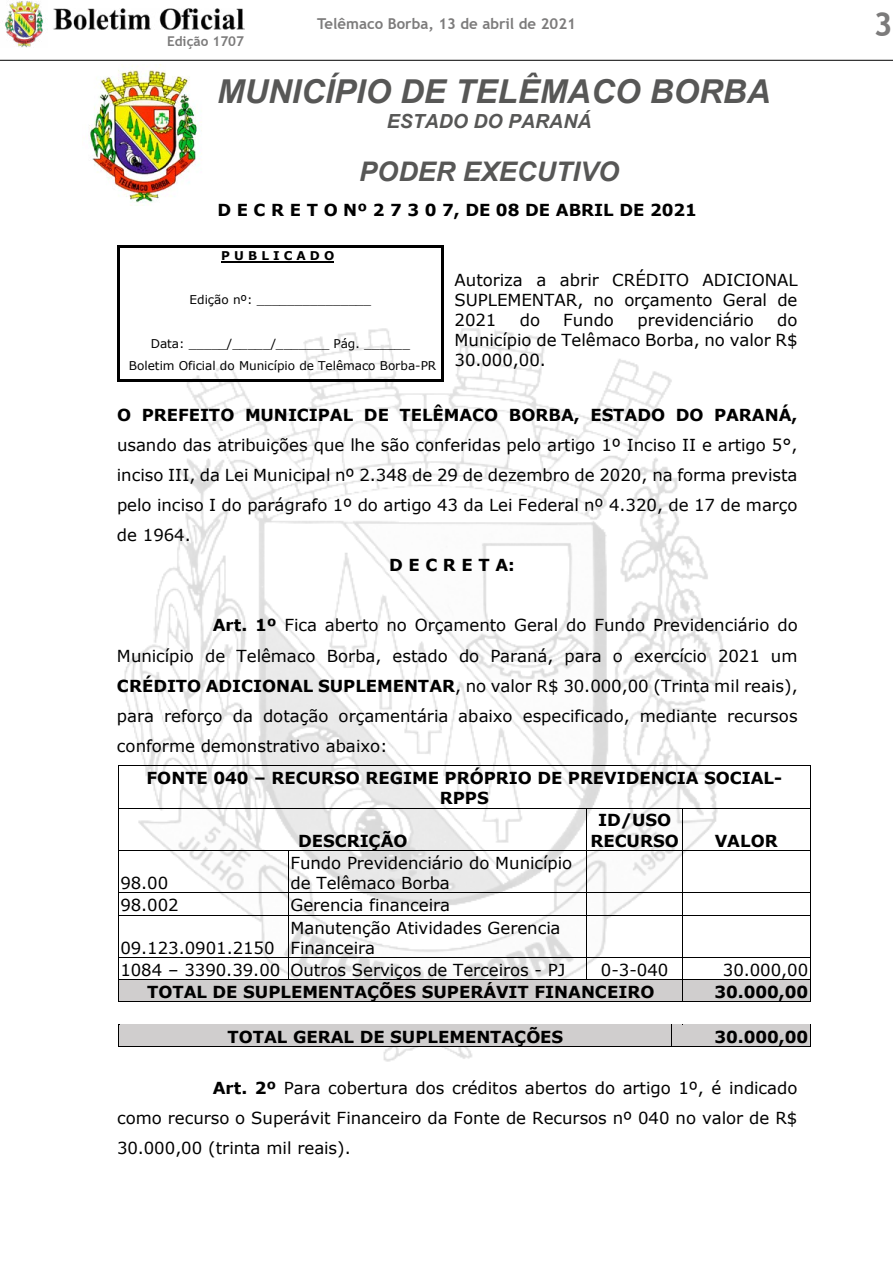
<style>
.page{position:relative;width:893px;height:1263px;background:#fff}
.page>*{position:absolute;margin:0;border:0;box-sizing:border-box;transform-origin:0 0}
.t1{font:italic 700 33px "Arial";color:#575756}
.t2{font:700 33px "Trebuchet MS";color:#7c7b7b}
.t3{font:italic 700 27px "Arial";color:#575756}
.t4{font:italic 700 19.5px "Arial";color:#575756}
.t5{font:16.5px/30px "Verdana";letter-spacing:-.005em;color:#000;text-align:justify}
.t6{font:700 16.5px/20px "Verdana";color:#000;text-align:center}
.t7{font:700 15px "Trebuchet MS";color:#7c7b7b}
.t8{font:700 13.5px "Trebuchet MS";color:#7c7b7b}
.t9{font:12px/21.9px "Verdana";letter-spacing:-.005em;color:#000;text-align:center}
.t10{font:700 12px "Verdana";color:#000}
.s1{font-weight:700}
</style>
<div class="page">
<img style="left:5px;top:1px;width:38px;height:46px">
<img style="left:53px;top:8px;width:191px;height:21px">
<hr style="left:0;top:60px;width:893px;height:1px;background:#000">
<img style="left:89px;top:65px;width:113px;height:138px">
<img style="left:117px;top:288px;width:606px;height:774px">
<hr style="left:119px;top:765px;width:691px;height:1px;background:#000">
<hr style="left:118px;top:767px;width:1px;height:41px;background:#000">
<hr style="left:810px;top:767px;width:1px;height:41px;background:#000">
<hr style="left:119px;top:808px;width:467px;height:1px;background:#000">
<hr style="left:587px;top:808px;width:95px;height:1px;background:#000">
<hr style="left:683px;top:808px;width:127px;height:1px;background:#000">
<hr style="left:118px;top:810px;width:1px;height:40px;background:#000">
<hr style="left:586px;top:810px;width:1px;height:40px;background:#000">
<hr style="left:682px;top:810px;width:1px;height:40px;background:#000">
<hr style="left:810px;top:810px;width:1px;height:40px;background:#000">
<hr style="left:119px;top:850px;width:170px;height:1px;background:#000">
<hr style="left:289px;top:850px;width:297px;height:1px;background:#000">
<hr style="left:587px;top:850px;width:95px;height:1px;background:#000">
<hr style="left:683px;top:850px;width:127px;height:1px;background:#000">
<hr style="left:118px;top:852px;width:1px;height:40px;background:#000">
<hr style="left:289px;top:852px;width:1px;height:40px;background:#000">
<hr style="left:586px;top:852px;width:1px;height:40px;background:#000">
<hr style="left:682px;top:852px;width:1px;height:40px;background:#000">
<hr style="left:810px;top:852px;width:1px;height:40px;background:#000">
<hr style="left:119px;top:892px;width:170px;height:1px;background:#000">
<hr style="left:289px;top:892px;width:297px;height:1px;background:#000">
<hr style="left:587px;top:892px;width:95px;height:1px;background:#000">
<hr style="left:683px;top:892px;width:127px;height:1px;background:#000">
<svg style="left:118px;top:892px;width:1px;height:25px"></svg>
<hr style="left:119px;top:915px;width:170px;height:1px;background:#000">
<svg style="left:289px;top:893px;width:1px;height:24px"></svg>
<hr style="left:289px;top:915px;width:297px;height:1px;background:#000">
<svg style="left:586px;top:892px;width:1px;height:25px"></svg>
<hr style="left:587px;top:915px;width:95px;height:1px;background:#000">
<svg style="left:682px;top:892px;width:1px;height:25px"></svg>
<hr style="left:683px;top:915px;width:127px;height:1px;background:#000">
<svg style="left:810px;top:892px;width:1px;height:25px"></svg>
<hr style="left:118px;top:917px;width:1px;height:40px;background:#000">
<hr style="left:289px;top:917px;width:1px;height:40px;background:#000">
<hr style="left:586px;top:917px;width:1px;height:40px;background:#000">
<hr style="left:682px;top:917px;width:1px;height:40px;background:#000">
<hr style="left:810px;top:917px;width:1px;height:40px;background:#000">
<hr style="left:119px;top:957px;width:170px;height:1px;background:#000">
<hr style="left:289px;top:957px;width:297px;height:1px;background:#000">
<hr style="left:587px;top:957px;width:95px;height:1px;background:#000">
<hr style="left:683px;top:957px;width:127px;height:1px;background:#000">
<div style="left:120px;top:982px;width:561px;height:19px;background:#d0cece"></div>
<div style="left:684px;top:982px;width:124px;height:19px;background:#d0cece"></div>
<hr style="left:119px;top:979px;width:170px;height:1px;background:#000">
<hr style="left:119px;top:980px;width:170px;height:2px;background:#d0cece">
<svg style="left:289px;top:958px;width:1px;height:21px"></svg>
<hr style="left:289px;top:979px;width:297px;height:1px;background:#000">
<hr style="left:289px;top:980px;width:297px;height:2px;background:#d0cece">
<svg style="left:586px;top:957px;width:1px;height:25px"></svg>
<hr style="left:587px;top:979px;width:95px;height:1px;background:#000">
<hr style="left:587px;top:980px;width:95px;height:2px;background:#d0cece">
<hr style="left:683px;top:979px;width:127px;height:1px;background:#000">
<hr style="left:683px;top:980px;width:127px;height:2px;background:#d0cece">
<div style="left:120px;top:1004px;width:561px;height:20px;background:#fff"></div>
<div style="left:682px;top:1002px;width:128px;height:22px;background:#fff"></div>
<svg style="left:118px;top:957px;width:2px;height:47px"></svg>
<hr style="left:120px;top:1001px;width:562px;height:1px;background:#000">
<hr style="left:120px;top:1002px;width:562px;height:2px;background:#fff">
<svg style="left:682px;top:957px;width:2px;height:45px"></svg>
<hr style="left:683px;top:1001px;width:127px;height:1px;background:#000">
<svg style="left:810px;top:957px;width:1px;height:45px"></svg>
<div style="left:120px;top:1026px;width:550px;height:20px;background:#d0cece"></div>
<div style="left:673px;top:1026px;width:135px;height:20px;background:#d0cece"></div>
<hr style="left:120px;top:1024px;width:551px;height:1px;background:#000">
<hr style="left:120px;top:1025px;width:551px;height:1px;background:#d0cece">
<hr style="left:683px;top:1024px;width:127px;height:1px;background:#000">
<hr style="left:683px;top:1025px;width:127px;height:1px;background:#d0cece">
<svg style="left:118px;top:1024px;width:2px;height:23px"></svg>
<hr style="left:119px;top:1046px;width:552px;height:1px;background:#000">
<svg style="left:671px;top:1024px;width:12px;height:23px"></svg>
<hr style="left:672px;top:1046px;width:138px;height:1px;background:#000">
<svg style="left:810px;top:1024px;width:1px;height:23px"></svg>
<hr style="left:221px;top:261px;width:113px;height:1px;background:#000">
<hr style="left:119px;top:246px;width:323px;height:2px;background:#000">
<hr style="left:117px;top:248px;width:2px;height:131px;background:#000">
<hr style="left:119px;top:379px;width:323px;height:2px;background:#000">
<hr style="left:442px;top:248px;width:2px;height:131px;background:#000">
<p class="t7" style="left:317px;top:14px;width:260px">Telêmaco Borba, 13 de abril de 2021</p>
<h1 class="t2" style="left:874px;top:3px;width:21px">3</h1>
<p class="t8" style="left:167px;top:33px;width:79px">Edição 1707</p>
<h1 class="t1" style="left:217px;top:69px;width:555px">MUNICÍPIO DE TELÊMACO BORBA</h1>
<p class="t4" style="left:387px;top:108px;width:206px">ESTADO DO PARANÁ</p>
<h2 class="t3" style="left:359px;top:154px;width:261px">PODER EXECUTIVO</h2>
<p class="t6" style="left:217px;top:199px;width:481px">D E C R E T O Nº 2 7 3 0 7, DE 08 DE ABRIL DE 2021</p>
<p class="t10" style="left:221px;top:247px;width:115px">P U B L I C A D O</p>
<p class="t9" style="left:190px;top:288px;width:183px">Edição nº: _______________</p>
<p class="t9" style="left:129px;top:332px;width:309px">Data: _____/_____/_______ Pág. ______<br>Boletim Oficial do Município de Telêmaco Borba-PR</p>
<p class="t5" style="left:455px;top:270px;width:345px;line-height:20.1px">Autoriza a abrir CRÉDITO ADICIONAL SUPLEMENTAR, no orçamento Geral de 2021</p>
<p class="t5" style="left:520px;top:305px;width:22px">do</p>
<p class="t5" style="left:563px;top:305px;width:52px">Fundo</p>
<p class="t5" style="left:637px;top:305px;width:118px">previdenciário</p>
<p class="t5" style="left:455px;top:310px;width:345px;line-height:20.1px;text-indent:323px">do Município de Telêmaco Borba, no valor R$ 30.000,00.</p>
<p class="t6" style="left:117px;top:404px;width:682px">O PREFEITO MUNICIPAL DE TELÊMACO BORBA, ESTADO DO PARANÁ,</p>
<p class="t5" style="left:117px;top:430px;width:682px">usando das atribuições que lhe são conferidas pelo artigo 1º Inciso II e artigo 5°, inciso III, da Lei Municipal nº 2.348 de 29 de dezembro de 2020, na forma prevista pelo inciso I do parágrafo 1º do artigo 43 da Lei Federal nº 4.320, de 17 de março de 1964.</p>
<p class="t6" style="left:389px;top:555px;width:127px">D E C R E T A:</p>
<p class="t5" style="left:117px;top:610px;width:682px;text-indent:96px"><span class="s1">Art. 1º</span> Fica aberto no Orçamento Geral do Fundo Previdenciário do Município de Telêmaco Borba, estado do Paraná, para o exercício 2021 um <span class="s1">CRÉDITO ADICIONAL SUPLEMENTAR</span>, no valor R$ 30.000,00 (Trinta mil reais), para reforço da dotação orçamentária abaixo especificado, mediante recursos conforme demonstrativo abaixo:</p>
<p class="t6" style="left:147px;top:768px;width:637px">FONTE 040 – RECURSO REGIME PRÓPRIO DE PREVIDENCIA SOCIAL-<br>RPPS</p>
<p class="t6" style="left:298px;top:830px;width:111px">DESCRIÇÃO</p>
<p class="t6" style="left:590px;top:810px;width:90px">ID/USO<br>RECURSO</p>
<p class="t6" style="left:715px;top:830px;width:64px">VALOR</p>
<p class="t5" style="left:120px;top:868px;width:49px">98.00</p>
<p class="t5" style="left:291px;top:852px;width:283px;line-height:20.1px">Fundo Previdenciário do Município de Telêmaco Borba</p>
<p class="t5" style="left:120px;top:890px;width:60px">98.002</p>
<p class="t5" style="left:291px;top:890px;width:161px">Gerencia financeira</p>
<p class="t5" style="left:120px;top:932px;width:156px">09.123.0901.2150</p>
<p class="t5" style="left:291px;top:917px;width:272px;line-height:20px">Manutenção Atividades Gerencia<br>Financeira</p>
<p class="t5" style="left:120px;top:955px;width:446px">1084 – 3390.39.00 Outros Serviços de Terceiros - PJ</p>
<p class="t5" style="left:601px;top:955px;width:69px">0-3-040</p>
<p class="t5" style="left:723px;top:955px;width:87px">30.000,00</p>
<p class="t6" style="left:147px;top:982px;width:509px">TOTAL DE SUPLEMENTAÇÕES SUPERÁVIT FINANCEIRO</p>
<p class="t6" style="left:714px;top:982px;width:95px">30.000,00</p>
<p class="t6" style="left:228px;top:1026px;width:337px">TOTAL GERAL DE SUPLEMENTAÇÕES</p>
<p class="t6" style="left:714px;top:1026px;width:95px">30.000,00</p>
<p class="t5" style="left:117px;top:1072px;width:682px;text-indent:96px"><span class="s1">Art. 2º</span> Para cobertura dos créditos abertos do artigo 1º, é indicado como recurso o Superávit Financeiro da Fonte de Recursos nº 040 no valor de R$ 30.000,00 (trinta mil reais).</p>
</div>
